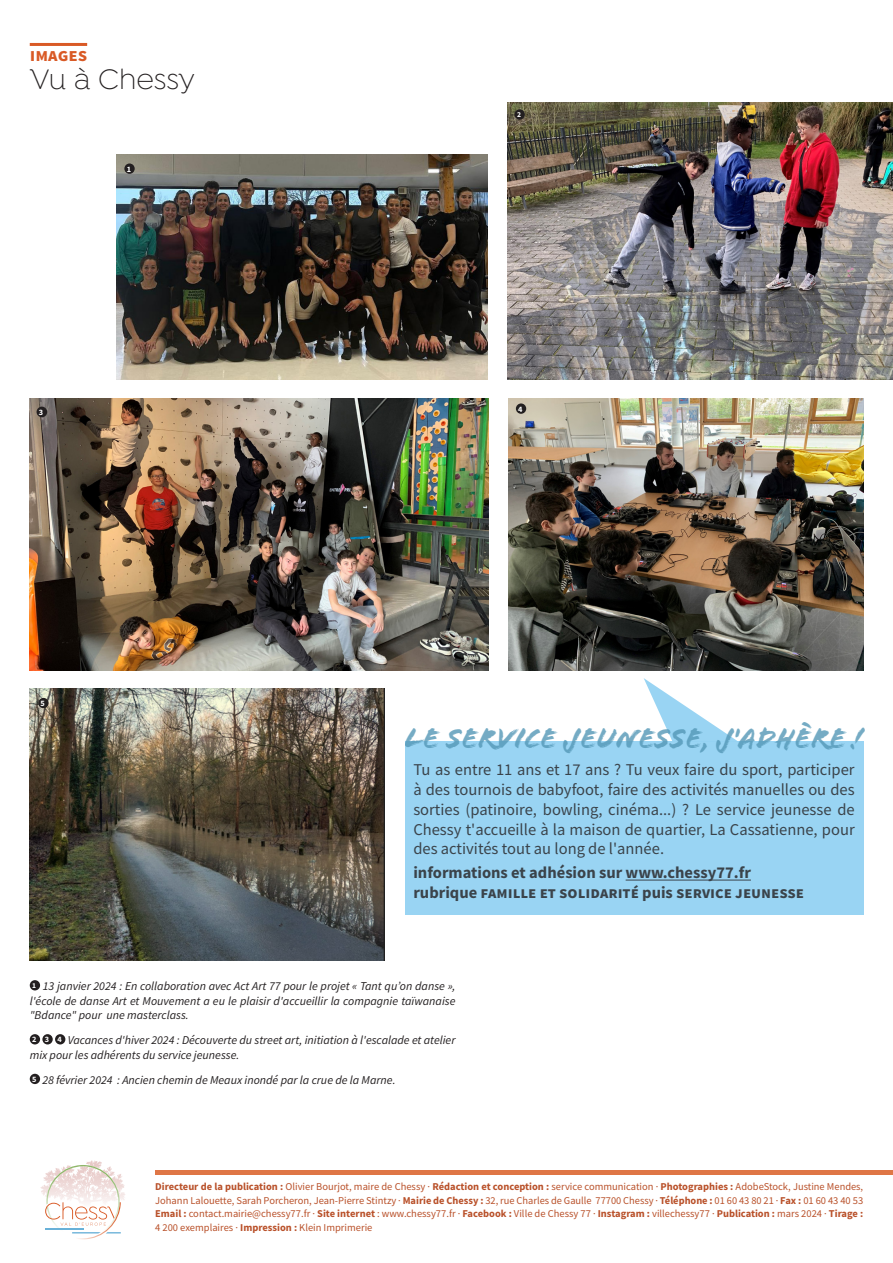
<style>
.page{position:relative;width:893px;height:1263px;background:#fff}
.page>*{position:absolute;margin:0;border:0;box-sizing:border-box;transform-origin:0 0}
.t1{font:30px "Flood Std";color:#5397b6}
.t2{font:300 30px "Isidora";color:#231f20}
.t3{font:700 18.75px "Source Sans Pro";color:#d95a26}
.t4{font:16.5px/19.8px "Source Sans Pro";color:#231f20;text-align:justify}
.t5{font:700 16.5px/19.8px "Source Sans Pro";color:#231f20}
.t6{font:italic 12px/14.4px "Source Sans Pro";color:#231f20;text-align:justify}
.t7{font:10.5px/13.5px "Source Sans Pro";color:#b9512a;text-align:justify}
.t8{font:700 8.25px "Source Sans Pro";color:#fff}
.t9{font:700 7.5px "Source Sans Pro";color:#fff}
.s1{font-weight:700}
</style>
<div class="page">
<div style="left:155px;top:1170px;width:738px;height:5px;background:#df7646"></div>
<svg style="left:40px;top:1160px;width:81px;height:79px"></svg>
<img style="left:30px;top:398px;width:458px;height:272px">
<img style="left:508px;top:103px;width:385px;height:277px">
<img style="left:116px;top:155px;width:371px;height:225px">
<img style="left:509px;top:398px;width:354px;height:272px">
<div style="left:124px;top:163px;width:11px;height:11px;background:#231f20;border-radius:50%"></div>
<div style="left:30px;top:980px;width:10px;height:10px;background:#231f20;border-radius:50%"></div>
<div style="left:30px;top:1034px;width:10px;height:10px;background:#231f20;border-radius:50%"></div>
<div style="left:42px;top:1034px;width:11px;height:10px;background:#231f20;border-radius:50%"></div>
<div style="left:55px;top:1034px;width:10px;height:10px;background:#231f20;border-radius:50%"></div>
<div style="left:30px;top:1074px;width:10px;height:10px;background:#231f20;border-radius:50%"></div>
<div style="left:514px;top:109px;width:11px;height:11px;background:#231f20;border-radius:50%"></div>
<div style="left:516px;top:403px;width:10px;height:11px;background:#231f20;border-radius:50%"></div>
<div style="left:37px;top:407px;width:10px;height:10px;background:#231f20;border-radius:50%"></div>
<hr style="left:30px;top:43px;width:57px;height:3px;background:#d95a26">
<img style="left:30px;top:689px;width:354px;height:272px">
<div style="left:38px;top:698px;width:11px;height:10px;background:#231f20;border-radius:50%"></div>
<svg style="left:644px;top:678px;width:93px;height:63px"></svg>
<div style="left:405px;top:741px;width:458px;height:173px;background:#99d4f3"></div>
<hr style="left:626px;top:880px;width:125px;height:1px;background:#231f20">
<p class="t3" style="left:30px;top:42px;width:59px">images</p>
<p class="t2" style="left:30px;top:63px;width:167px">Vu à Chessy</p>
<p class="t8" style="left:127px;top:163px;width:6px">1</p>
<p class="t8" style="left:39px;top:407px;width:6px">3</p>
<p class="t8" style="left:41px;top:698px;width:6px">5</p>
<p class="t9" style="left:517px;top:110px;width:5px">2</p>
<p class="t8" style="left:518px;top:403px;width:6px">4</p>
<h1 class="t1" style="left:405px;top:721px;width:460px">LE SERVICE JEUNESSE, J'ADHÈRE !</h1>
<p class="t4" style="left:413px;top:760px;width:443px">Tu as entre 11 ans et 17 ans ? Tu veux faire du sport, participer à des tournois de babyfoot, faire des activités manuelles ou des sorties (patinoire, bowling, cinéma...) ? Le service jeunesse de Chessy t'accueille à la maison de quartier, La Cassatienne, pour des activités tout au long de l'année.</p>
<h3 class="t5" style="left:413px;top:863px;width:392px">informations et adhésion sur www.chessy77.fr rubrique famille et solidarité puis service jeunesse</h3>
<p class="t6" style="left:30px;top:979px;width:427px;text-indent:13px">13 janvier 2024 : En collaboration avec Act Art 77 pour le projet « Tant qu’on danse », l'école de danse Art et Mouvement a eu le plaisir d'accueillir la compagnie taïwanaise "Bdance" pour une masterclass.</p>
<p class="t8" style="left:32px;top:1034px;width:6px">2</p>
<p class="t8" style="left:45px;top:1034px;width:6px">3</p>
<p class="t8" style="left:57px;top:1034px;width:6px">4</p>
<p class="t9" style="left:32px;top:980px;width:5px">1</p>
<p class="t6" style="left:30px;top:1033px;width:427px;text-indent:38px">Vacances d'hiver 2024 : Découverte du street art, initiation à l'escalade et atelier mix pour les adhérents du service jeunesse.</p>
<p class="t8" style="left:32px;top:1074px;width:6px">5</p>
<p class="t6" style="left:42px;top:1073px;width:355px">28 février 2024 : Ancien chemin de Meaux inondé par la crue de la Marne.</p>
<p class="t7" style="left:155px;top:1180px;width:709px"><span class="s1">Directeur de la publication :</span> Olivier Bourjot, maire de Chessy · <span class="s1">Rédaction et conception :</span> service communication · <span class="s1">Photographies :</span> AdobeStock, Justine Mendes, Johann Lalouette, Sarah Porcheron, Jean-Pierre Stintzy · <span class="s1">Mairie de Chessy :</span> 32, rue Charles de Gaulle 77700 Chessy · <span class="s1">Téléphone :</span> 01 60 43 80 21 · <span class="s1">Fax :</span> 01 60 43 40 53<br><span class="s1">Email :</span> contact.mairie@chessy77.fr · <span class="s1">Site internet</span> : www.chessy77.fr · <span class="s1">Facebook :</span> Ville de Chessy 77 · <span class="s1">Instagram :</span> villechessy77 · <span class="s1">Publication :</span> mars 2024 · <span class="s1">Tirage :<br></span>4 200 exemplaires · <span class="s1">Impression :</span> Klein Imprimerie</p>
</div>
